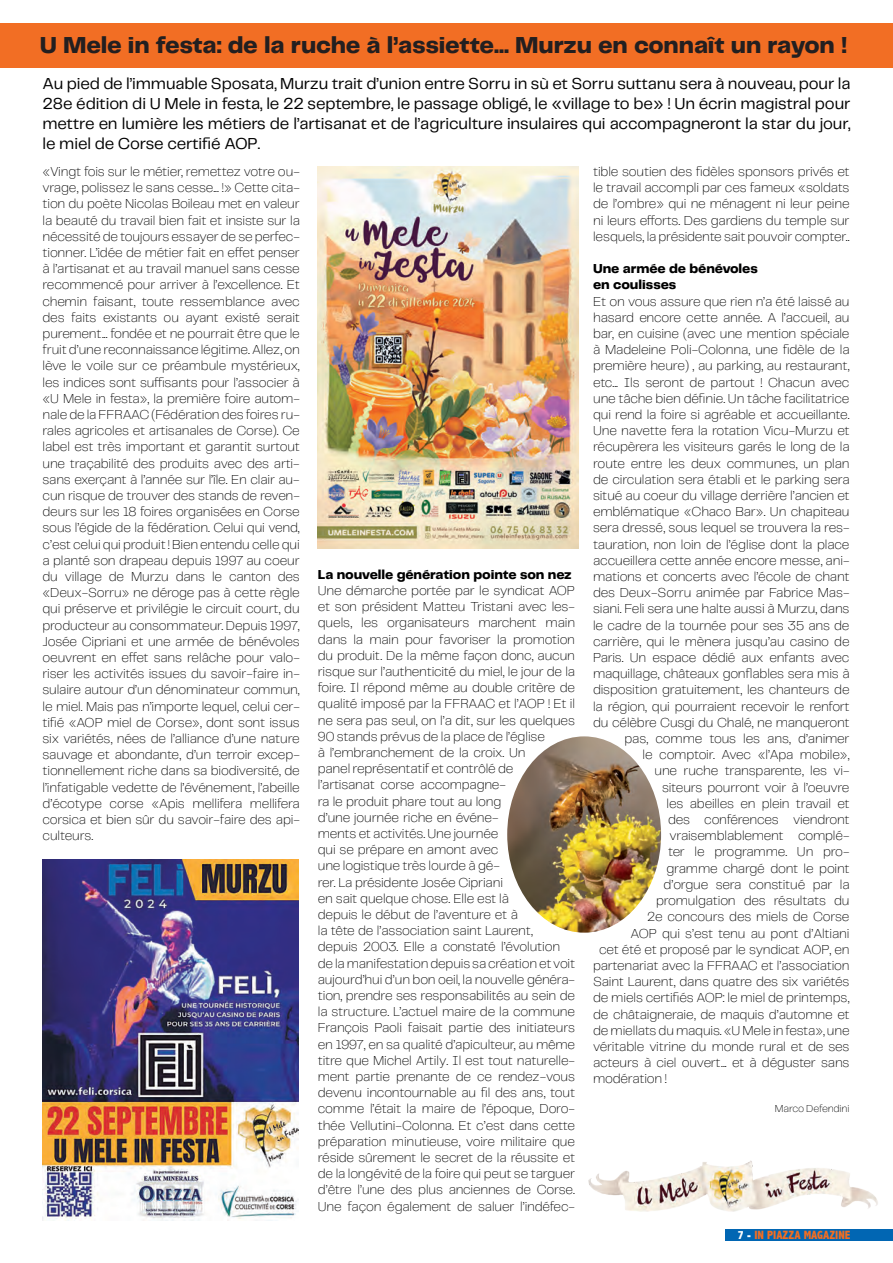
<style>
.page{position:relative;width:893px;height:1263px;background:#fff}
.page>*{position:absolute;margin:0;border:0;box-sizing:border-box;transform-origin:0 0}
.t1{font:800 24px "Telegraf";letter-spacing:-.01em;color:#231f20}
.t2{font:16.5px/19.8px "Telegraf";letter-spacing:-.01em;color:#000001;text-align:justify}
.t3{font:200 13.5px/16.2px "Telegraf";letter-spacing:-.015em;color:#000001;text-align:justify}
.t4{font:800 13.5px/16.2px "Telegraf";letter-spacing:-.01em;color:#000001}
.t5{font:800 condensed 12px "Abadi";color:#f36e21}
.t6{font:200 10.5px "Telegraf";letter-spacing:-.015em;color:#000001}
.s1{color:#fff}
</style>
<div class="page">
<div style="left:725px;top:1229px;width:168px;height:11px;background:#0166b3"></div>
<div style="left:0;top:23px;width:893px;height:45px;background:#f26e24"></div>
<img style="left:588px;top:1160px;width:290px;height:52px">
<img style="left:507px;top:736px;width:154px;height:197px">
<img style="left:43px;top:859px;width:255px;height:361px">
<img style="left:318px;top:167px;width:260px;height:382px">
<h1 class="t1" style="left:40px;top:28px;width:809px">U Mele in festa: de la ruche à l’assiette... Murzu en connaît un rayon !</h1>
<p class="t2" style="left:43px;top:73px;width:809px">Au pied de l’immuable Sposata, Murzu trait d’union entre Sorru in sù et Sorru suttanu sera à nouveau, pour la 28e édition di U Mele in festa, le 22 septembre, le passage obligé, le «village to be» ! Un écrin magistral pour mettre en lumière les métiers de l’artisanat et de l’agriculture insulaires qui accompagneront la star du jour, le miel de Corse certifié AOP.</p>
<p class="t3" style="left:43px;top:163px;width:259px">«Vingt fois sur le métier, remettez votre ou&shy;vrage, polissez le sans cesse... !» Cette cita&shy;tion du poète Nicolas Boileau met en valeur la beauté du travail bien fait et insiste sur la nécessité de toujours essayer de se perfec&shy;tionner. L’idée de métier fait en effet penser à l’artisanat et au travail manuel sans cesse recommencé pour arriver à l’excellence. Et chemin faisant, toute ressemblance avec des faits existants ou ayant existé serait purement... fondée et ne pourrait être que le fruit d’une reconnaissance légitime. Allez, on lève le voile sur ce préambule mystérieux, les indices sont suffisants pour l’associer à «U Mele in festa», la première foire autom&shy;nale de la FFRAAC (Fédération des foires ru&shy;rales agricoles et artisanales de Corse). Ce label est très important et garantit surtout une traçabilité des produits avec des arti&shy;sans exerçant à l’année sur l’île. En clair au&shy;cun risque de trouver des stands de reven&shy;deurs sur les 18 foires organisées en Corse sous l’égide de la fédération. Celui qui vend, c’est celui qui produit ! Bien entendu celle qui a planté son drapeau depuis 1997 au coeur du village de Murzu dans le canton des «Deux-Sorru» ne déroge pas à cette règle qui préserve et privilégie le circuit court, du producteur au consommateur. Depuis 1997, Josée Cipriani et une armée de bénévoles oeuvrent en effet sans relâche pour valo&shy;riser les activités issues du savoir-faire in&shy;sulaire autour d’un dénominateur commun, le miel. Mais pas n’importe lequel, celui cer&shy;tifié «AOP miel de Corse», dont sont issus six variétés, nées de l’alliance d’une nature sauvage et abondante, d’un terroir excep&shy;tionnellement riche dans sa biodiversité, de l’infatigable vedette de l’événement, l’abeille d’écotype corse «Apis mellifera mellifera corsica et bien sûr du savoir-faire des api&shy;culteurs.</p>
<p class="t4" style="left:318px;top:566px;width:255px">La nouvelle génération pointe son nez</p>
<p class="t3" style="left:318px;top:582px;width:259px;text-align:left">Une démarche portée par le syndicat AOP et son président Matteu Tristani avec les&shy;quels, les organisateurs marchent main dans la main pour favoriser la promotion du produit. De la même façon donc, aucun risque sur l’authenticité du miel, le jour de la foire. Il répond même au double critère de qualité imposé par la FFRAAC et l’AOP ! Et il ne sera pas seul, on l’a dit, sur les quelques 90 stands prévus de la place de l’église<br>à l’embranchement de la croix. Un<br>panel représentatif et contrôlé de<br>l’artisanat corse accompagne-<br>ra le produit phare tout au long<br>d’une journée riche en événe-<br>ments et activités. Une journée<br>qui se prépare en amont avec<br>une logistique très lourde à gé-<br>rer. La présidente Josée Cipriani<br>en sait quelque chose. Elle est là<br>depuis le début de l’aventure et à<br>la tête de l’association saint Laurent, depuis 2003. Elle a constaté l’évolution de la manifestation depuis sa création et voit aujourd’hui d’un bon oeil, la nouvelle généra&shy;tion, prendre ses responsabilités au sein de la structure. L’actuel maire de la commune François Paoli faisait partie des initiateurs en 1997, en sa qualité d’apiculteur, au même titre que Michel Artily. Il est tout naturelle&shy;ment partie prenante de ce rendez-vous devenu incontournable au fil des ans, tout comme l’était la maire de l’époque, Doro&shy;thée Vellutini-Colonna. Et c’est dans cette préparation minutieuse, voire militaire que réside sûrement le secret de la réussite et de la longévité de la foire qui peut se targuer d’être l’une des plus anciennes de Corse.<br>Une façon également de saluer l’indéfec-</p>
<p class="t3" style="left:593px;top:163px;width:258px">tible soutien des fidèles sponsors privés et le travail accompli par ces fameux «soldats de l’ombre» qui ne ménagent ni leur peine ni leurs efforts. Des gardiens du temple sur lesquels, la présidente sait pouvoir compter..</p>
<p class="t4" style="left:593px;top:261px;width:166px">Une armée de bénévoles en coulisses</p>
<p class="t3" style="left:593px;top:293px;width:258px">Et on vous assure que rien n’a été laissé au</p>
<p class="t3" style="left:593px;top:309px;width:258px">hasard encore cette année. A l’accueil, au</p>
<p class="t3" style="left:593px;top:325px;width:258px">bar, en cuisine (avec une mention spéciale</p>
<p class="t3" style="left:593px;top:341px;width:258px">à Madeleine Poli-Colonna, une fidèle de la</p>
<p class="t3" style="left:593px;top:357px;width:258px">première heure) , au parking, au restaurant,</p>
<p class="t3" style="left:593px;top:374px;width:258px">etc... Ils seront de partout ! Chacun avec</p>
<p class="t3" style="left:593px;top:390px;width:258px">une tâche bien définie. Un tâche facilitatrice</p>
<p class="t3" style="left:593px;top:406px;width:258px">qui rend la foire si agréable et accueillante.</p>
<p class="t3" style="left:593px;top:422px;width:258px">Une navette fera la rotation Vicu-Murzu et</p>
<p class="t3" style="left:593px;top:438px;width:258px">récupèrera les visiteurs garés le long de la</p>
<p class="t3" style="left:593px;top:455px;width:258px">route entre les deux communes, un plan</p>
<p class="t3" style="left:593px;top:471px;width:258px">de circulation sera établi et le parking sera</p>
<p class="t3" style="left:593px;top:487px;width:258px">situé au coeur du village derrière l’ancien et</p>
<p class="t3" style="left:593px;top:503px;width:258px">emblématique «Chaco Bar». Un chapiteau</p>
<p class="t3" style="left:593px;top:519px;width:258px">sera dressé, sous lequel se trouvera la res-</p>
<p class="t3" style="left:593px;top:536px;width:258px">tauration, non loin de l’église dont la place</p>
<p class="t3" style="left:593px;top:552px;width:258px">accueillera cette année encore messe, ani-</p>
<p class="t3" style="left:593px;top:568px;width:258px">mations et concerts avec l’école de chant</p>
<p class="t3" style="left:593px;top:584px;width:258px">des Deux-Sorru animée par Fabrice Mas-</p>
<p class="t3" style="left:593px;top:600px;width:258px">siani. Feli sera une halte aussi à Murzu, dans</p>
<p class="t3" style="left:593px;top:617px;width:258px">le cadre de la tournée pour ses 35 ans de</p>
<p class="t3" style="left:593px;top:633px;width:258px">carrière, qui le mènera jusqu’au casino de</p>
<p class="t3" style="left:593px;top:649px;width:258px">Paris. Un espace dédié aux enfants avec</p>
<p class="t3" style="left:593px;top:665px;width:258px">maquillage, châteaux gonflables sera mis à</p>
<p class="t3" style="left:593px;top:681px;width:258px">disposition gratuitement, les chanteurs de</p>
<p class="t3" style="left:593px;top:698px;width:258px">la région, qui pourraient recevoir le renfort</p>
<p class="t3" style="left:593px;top:714px;width:258px">du célèbre Cusgi du Chalé, ne manqueront</p>
<p class="t3" style="left:625px;top:730px;width:226px">pas, comme tous les ans, d’animer</p>
<p class="t3" style="left:643px;top:746px;width:208px">le comptoir. Avec «l’Apa mobile»,</p>
<p class="t3" style="left:655px;top:762px;width:196px">une ruche transparente, les vi-</p>
<p class="t3" style="left:662px;top:779px;width:189px">siteurs pourront voir à l’oeuvre</p>
<p class="t3" style="left:667px;top:795px;width:185px">les abeilles en plein travail et</p>
<p class="t3" style="left:668px;top:811px;width:183px">des conférences viendront</p>
<p class="t3" style="left:670px;top:827px;width:181px">vraisemblablement complé-</p>
<p class="t3" style="left:668px;top:843px;width:183px">ter le programme. Un pro-</p>
<p class="t3" style="left:667px;top:860px;width:185px">gramme chargé dont le point</p>
<p class="t3" style="left:664px;top:876px;width:188px">d’orgue sera constitué par la</p>
<p class="t3" style="left:656px;top:892px;width:195px">promulgation des résultats du</p>
<p class="t3" style="left:647px;top:908px;width:204px">2e concours des miels de Corse</p>
<p class="t3" style="left:631px;top:924px;width:220px">AOP qui s’est tenu au pont d’Altiani</p>
<p class="t3" style="left:599px;top:941px;width:252px">cet été et proposé par le syndicat AOP, en</p>
<p class="t3" style="left:593px;top:957px;width:258px">partenariat avec la FFRAAC et l’association</p>
<p class="t3" style="left:593px;top:973px;width:258px">Saint Laurent, dans quatre des six variétés</p>
<p class="t3" style="left:593px;top:989px;width:258px">de miels certifiés AOP: le miel de printemps,</p>
<p class="t3" style="left:593px;top:1005px;width:258px">de châtaigneraie, de maquis d’automne et</p>
<p class="t3" style="left:593px;top:1022px;width:258px">de miellats du maquis. «U Mele in festa», une</p>
<p class="t3" style="left:593px;top:1038px;width:258px">véritable vitrine du monde rural et de ses</p>
<p class="t3" style="left:593px;top:1054px;width:258px">acteurs à ciel ouvert... et à déguster sans</p>
<p class="t3" style="left:593px;top:1070px;width:75px">modération !</p>
<p class="t6" style="left:775px;top:1102px;width:76px">Marco Defendini</p>
<p class="t5" style="left:738px;top:1228px;width:114px"><span class="s1">7 -</span> IN PIAZZA MAGAZINE</p>
</div>
